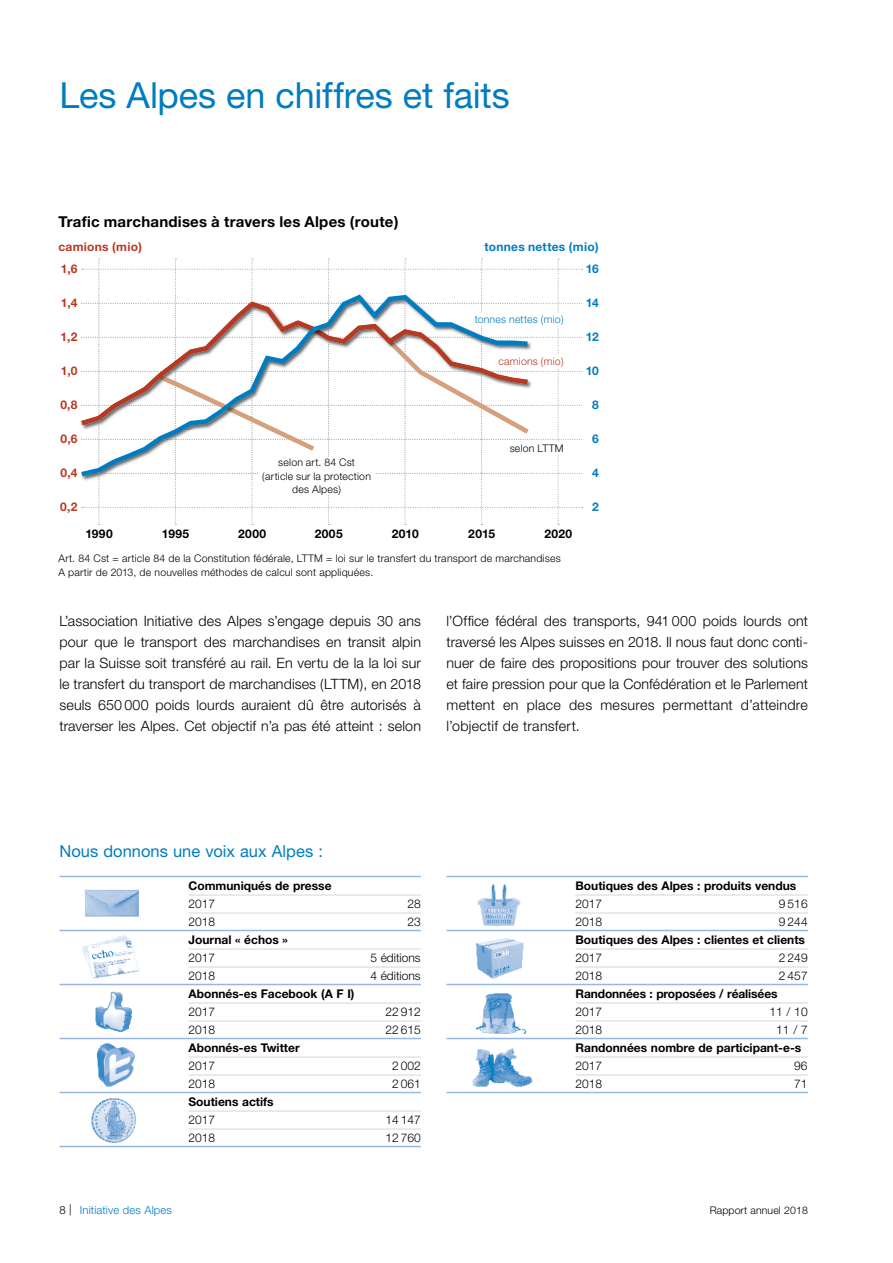
<style>
.page{position:relative;width:893px;height:1263px;background:#fff}
.page>*{position:absolute;margin:0;border:0;box-sizing:border-box;transform-origin:0 0}
.t1{font:36px "Helvetica Neue";letter-spacing:-.005em;color:#007dc0}
.t2{font:16.5px "Helvetica Neue";color:#007dc0}
.t3{font:700 15px "Helvetica Neue";letter-spacing:.015em;color:#000}
.t4{font:300 14.25px/21px "Helvetica Neue";letter-spacing:.015em;color:#000;text-align:justify}
.t5{font:700 12px "Helvetica Neue";color:#000}
.t6{font:300 12px "Helvetica Neue";color:#000}
.t7{font:700 12px "Helvetica Neue";letter-spacing:.025em;color:#b63922}
.t8{font:700 12px "Helvetica Neue";letter-spacing:.02em;color:#007dc0}
.t9{font:300 11.25px "Helvetica Neue";letter-spacing:.01em;color:#007dc0}
.t10{font:300 10.5px/13.5px "Helvetica Neue";letter-spacing:.02em;color:#000;text-align:center}
.t11{font:300 10.5px "Helvetica Neue";letter-spacing:.02em;color:#007dc0}
.t12{font:300 10.5px "Helvetica Neue";letter-spacing:.02em;color:#b63922}
.s1{color:#000}
</style>
<div class="page">
<svg style="left:81px;top:259px;width:502px;height:266px"></svg>
<svg style="left:81px;top:292px;width:451px;height:188px"></svg>
<div style="left:470px;top:313px;width:94px;height:13px;background:#fff"></div>
<div style="left:495px;top:355px;width:69px;height:13px;background:#fff"></div>
<div style="left:258px;top:457px;width:117px;height:38px;background:#fff"></div>
<div style="left:493px;top:442px;width:71px;height:13px;background:#fff"></div>
<hr style="left:446px;top:876px;width:362px;height:1px;background:#97b8de">
<hr style="left:446px;top:930px;width:362px;height:1px;background:#97b8de">
<hr style="left:446px;top:984px;width:362px;height:1px;background:#97b8de">
<hr style="left:446px;top:1038px;width:362px;height:1px;background:#97b8de">
<hr style="left:446px;top:1092px;width:362px;height:1px;background:#97b8de">
<hr style="left:60px;top:876px;width:361px;height:1px;background:#97b8de">
<hr style="left:60px;top:930px;width:361px;height:1px;background:#97b8de">
<hr style="left:60px;top:984px;width:361px;height:1px;background:#97b8de">
<hr style="left:60px;top:1038px;width:361px;height:1px;background:#97b8de">
<hr style="left:60px;top:1092px;width:361px;height:1px;background:#97b8de">
<hr style="left:60px;top:1146px;width:361px;height:1px;background:#97b8de">
<img style="left:91px;top:1098px;width:45px;height:45px">
<img style="left:84px;top:889px;width:55px;height:28px">
<img style="left:82px;top:935px;width:57px;height:44px">
<img style="left:95px;top:991px;width:37px;height:41px">
<img style="left:96px;top:1043px;width:39px;height:44px">
<img style="left:477px;top:884px;width:44px;height:43px">
<img style="left:475px;top:938px;width:49px;height:41px">
<img style="left:472px;top:1048px;width:61px;height:39px">
<img style="left:476px;top:993px;width:51px;height:41px">
<hr style="left:189px;top:894px;width:232px;height:2px;background:#e2e3e3">
<hr style="left:189px;top:912px;width:232px;height:2px;background:#e2e3e3">
<hr style="left:189px;top:948px;width:232px;height:2px;background:#e2e3e3">
<hr style="left:189px;top:966px;width:232px;height:2px;background:#e2e3e3">
<hr style="left:189px;top:1002px;width:232px;height:2px;background:#e2e3e3">
<hr style="left:189px;top:1020px;width:232px;height:2px;background:#e2e3e3">
<hr style="left:189px;top:1056px;width:232px;height:2px;background:#e2e3e3">
<hr style="left:189px;top:1074px;width:232px;height:2px;background:#e2e3e3">
<hr style="left:189px;top:1110px;width:232px;height:2px;background:#e2e3e3">
<hr style="left:189px;top:1128px;width:232px;height:2px;background:#e2e3e3">
<hr style="left:575px;top:894px;width:233px;height:2px;background:#e2e3e3">
<hr style="left:575px;top:912px;width:233px;height:2px;background:#e2e3e3">
<hr style="left:575px;top:948px;width:233px;height:2px;background:#e2e3e3">
<hr style="left:575px;top:966px;width:233px;height:2px;background:#e2e3e3">
<hr style="left:575px;top:1002px;width:233px;height:2px;background:#e2e3e3">
<hr style="left:575px;top:1020px;width:233px;height:2px;background:#e2e3e3">
<hr style="left:575px;top:1056px;width:233px;height:2px;background:#e2e3e3">
<hr style="left:575px;top:1074px;width:233px;height:2px;background:#e2e3e3">
<h1 class="t1" style="left:60px;top:74px;width:452px">Les Alpes en chiffres et faits</h1>
<p class="t3" style="left:58px;top:212px;width:341px">Trafic marchandises à travers les Alpes (route)</p>
<p class="t7" style="left:58px;top:239px;width:85px">camions (mio)</p>
<p class="t7" style="left:61px;top:262px;width:18px">1,6</p>
<p class="t7" style="left:61px;top:296px;width:18px">1,4</p>
<p class="t7" style="left:61px;top:330px;width:18px">1,2</p>
<p class="t7" style="left:61px;top:364px;width:18px">1,0</p>
<p class="t7" style="left:60px;top:398px;width:19px">0,8</p>
<p class="t7" style="left:61px;top:432px;width:19px">0,6</p>
<p class="t7" style="left:60px;top:466px;width:19px">0,4</p>
<p class="t7" style="left:60px;top:500px;width:19px">0,2</p>
<p class="t10" style="left:262px;top:455px;width:110px">selon art. 84 Cst (article sur la protection des Alpes)</p>
<p class="t8" style="left:484px;top:239px;width:116px">tonnes nettes (mio)</p>
<p class="t11" style="left:475px;top:313px;width:90px">tonnes nettes (mio)</p>
<p class="t12" style="left:499px;top:355px;width:67px">camions (mio)</p>
<p class="t10" style="left:510px;top:441px;width:55px">selon LTTM</p>
<p class="t8" style="left:586px;top:262px;width:15px">16</p>
<p class="t8" style="left:586px;top:296px;width:14px">14</p>
<p class="t8" style="left:586px;top:330px;width:15px">12</p>
<p class="t8" style="left:586px;top:364px;width:15px">10</p>
<p class="t8" style="left:592px;top:398px;width:8px">8</p>
<p class="t8" style="left:592px;top:432px;width:8px">6</p>
<p class="t8" style="left:592px;top:466px;width:8px">4</p>
<p class="t8" style="left:592px;top:500px;width:8px">2</p>
<p class="t5" style="left:85px;top:526px;width:29px">1990</p>
<p class="t5" style="left:162px;top:526px;width:29px">1995</p>
<p class="t5" style="left:238px;top:526px;width:30px">2000</p>
<p class="t5" style="left:315px;top:526px;width:30px">2005</p>
<p class="t5" style="left:392px;top:526px;width:29px">2010</p>
<p class="t5" style="left:468px;top:526px;width:28px">2015</p>
<p class="t5" style="left:544px;top:526px;width:29px">2020</p>
<p class="t10" style="left:58px;top:552px;width:504px;text-align:left">Art. 84 Cst = article 84 de la Constitution fédérale, LTTM = loi sur le transfert du transport de marchandises<br>A partir de 2013, de nouvelles méthodes de calcul sont appliquées.</p>
<p class="t4" style="left:60px;top:610px;width:363px">L’association Initiative des Alpes s’engage depuis 30 ans pour que le transport des marchandises en transit alpin par la Suisse soit transféré au rail. En vertu de la la loi sur le transfert du transport de marchandises (LTTM), en 2018 seuls 650 000 poids lourds auraient dû être autorisés à traverser les Alpes. Cet objectif n’a pas été atteint : selon</p>
<p class="t4" style="left:446px;top:610px;width:363px">l’Office fédéral des transports, 941 000 poids lourds ont traversé les Alpes suisses en 2018. Il nous faut donc conti&shy;nuer de faire des propositions pour trouver des solutions et faire pression pour que la Confédération et le Parlement mettent en place des mesures permettant d’atteindre l’objectif de transfert.</p>
<p class="t2" style="left:60px;top:841px;width:265px">Nous donnons une voix aux Alpes :</p>
<p class="t5" style="left:189px;top:878px;width:145px">Communiqués de presse</p>
<p class="t6" style="left:189px;top:896px;width:28px">2017</p>
<p class="t6" style="left:407px;top:896px;width:15px">28</p>
<p class="t6" style="left:189px;top:914px;width:28px">2018</p>
<p class="t6" style="left:407px;top:914px;width:15px">23</p>
<p class="t5" style="left:189px;top:932px;width:101px">Journal « échos »</p>
<p class="t6" style="left:189px;top:950px;width:28px">2017</p>
<p class="t6" style="left:370px;top:950px;width:52px">5 éditions</p>
<p class="t6" style="left:189px;top:968px;width:28px">2018</p>
<p class="t6" style="left:370px;top:968px;width:52px">4 éditions</p>
<p class="t5" style="left:189px;top:986px;width:167px">Abonnés-es Facebook (A F I)</p>
<p class="t6" style="left:189px;top:1004px;width:28px">2017</p>
<p class="t6" style="left:385px;top:1004px;width:37px">22 912</p>
<p class="t6" style="left:189px;top:1022px;width:28px">2018</p>
<p class="t6" style="left:385px;top:1022px;width:37px">22 615</p>
<p class="t5" style="left:189px;top:1040px;width:113px">Abonnés-es Twitter</p>
<p class="t6" style="left:189px;top:1058px;width:28px">2017</p>
<p class="t6" style="left:392px;top:1058px;width:30px">2 002</p>
<p class="t6" style="left:189px;top:1076px;width:28px">2018</p>
<p class="t6" style="left:392px;top:1076px;width:30px">2 061</p>
<p class="t5" style="left:189px;top:1094px;width:87px">Soutiens actifs</p>
<p class="t6" style="left:189px;top:1112px;width:28px">2017</p>
<p class="t6" style="left:385px;top:1112px;width:37px">14 147</p>
<p class="t6" style="left:189px;top:1130px;width:28px">2018</p>
<p class="t6" style="left:385px;top:1130px;width:37px">12 760</p>
<p class="t5" style="left:575px;top:878px;width:222px">Boutiques des Alpes : produits vendus</p>
<p class="t6" style="left:575px;top:896px;width:28px">2017</p>
<p class="t6" style="left:779px;top:896px;width:30px">9 516</p>
<p class="t6" style="left:575px;top:914px;width:28px">2018</p>
<p class="t6" style="left:779px;top:914px;width:30px">9 244</p>
<p class="t5" style="left:575px;top:932px;width:231px">Boutiques des Alpes : clientes et clients</p>
<p class="t6" style="left:575px;top:950px;width:28px">2017</p>
<p class="t6" style="left:779px;top:950px;width:30px">2 249</p>
<p class="t6" style="left:575px;top:968px;width:28px">2018</p>
<p class="t6" style="left:779px;top:968px;width:30px">2 457</p>
<p class="t5" style="left:575px;top:986px;width:204px">Randonnées : proposées / réalisées</p>
<p class="t6" style="left:575px;top:1004px;width:28px">2017</p>
<p class="t6" style="left:770px;top:1004px;width:40px">11 / 10</p>
<p class="t6" style="left:575px;top:1022px;width:28px">2018</p>
<p class="t6" style="left:776px;top:1022px;width:33px">11 / 7</p>
<p class="t5" style="left:575px;top:1040px;width:227px">Randonnées nombre de participant-e-s</p>
<p class="t6" style="left:575px;top:1058px;width:28px">2017</p>
<p class="t6" style="left:794px;top:1058px;width:15px">96</p>
<p class="t6" style="left:575px;top:1076px;width:28px">2018</p>
<p class="t6" style="left:794px;top:1076px;width:15px">71</p>
<p class="t9" style="left:60px;top:1203px;width:114px"><span class="s1">8 |</span> Initiative des Alpes</p>
<p class="t10" style="left:710px;top:1203px;width:100px">Rapport annuel 2018</p>
</div>
